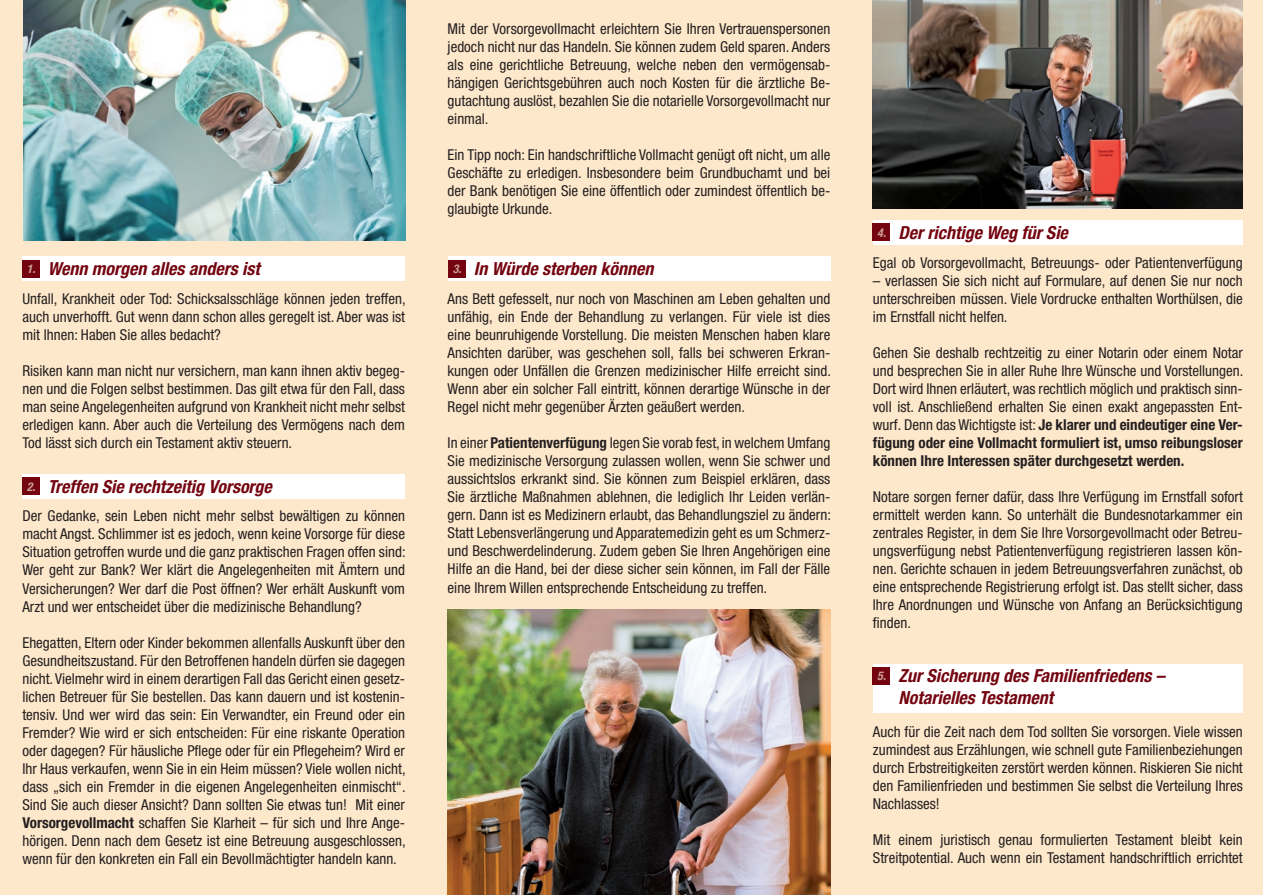
<style>
.page{position:relative;width:1263px;height:895px;background:#fff}
.page>*{position:absolute;margin:0;border:0;box-sizing:border-box;transform-origin:0 0}
.t1{font:italic 700 condensed 18px/21.6px "Helvetica Neue";color:#740410}
.t2{font:condensed 15px/18px "Helvetica Neue";color:#231f20;text-align:justify}
.t3{font:italic 700 condensed 12px "Helvetica Neue";color:#cca195}
.s1{font-size:12px;color:#cca195}
.s2{font-weight:700}
</style>
<div class="page">
<div style="left:0;top:0;width:1263px;height:894px;background:#fee8cb"></div>
<div style="left:22px;top:256px;width:383px;height:24px;background:#fff"></div>
<div style="left:22px;top:260px;width:17px;height:17px;background:#740410"></div>
<div style="left:22px;top:474px;width:383px;height:24px;background:#fff"></div>
<div style="left:22px;top:477px;width:17px;height:17px;background:#740410"></div>
<div style="left:448px;top:256px;width:382px;height:24px;background:#fff"></div>
<div style="left:448px;top:260px;width:17px;height:17px;background:#740410"></div>
<img style="left:23px;top:0;width:382px;height:241px">
<img style="left:448px;top:609px;width:382px;height:285px">
<div style="left:873px;top:220px;width:370px;height:24px;background:#fff"></div>
<div style="left:873px;top:224px;width:17px;height:17px;background:#740410"></div>
<div style="left:873px;top:663px;width:370px;height:49px;background:#fff"></div>
<div style="left:873px;top:667px;width:17px;height:17px;background:#740410"></div>
<img style="left:873px;top:0;width:370px;height:208px">
<p class="t1" style="left:27px;top:257px;width:234px"><span class="s1">1.</span> Wenn morgen alles anders ist</p>
<p class="t2" style="left:22px;top:289px;width:385px">Unfall, Krankheit oder Tod: Schicksalsschläge können jeden treffen, auch unverhofft. Gut wenn dann schon alles geregelt ist. Aber was ist mit Ihnen: Haben Sie alles bedacht?</p>
<p class="t2" style="left:22px;top:361px;width:384px">Risiken kann man nicht nur versichern, man kann ihnen aktiv begeg&shy;nen und die Folgen selbst bestimmen. Das gilt etwa für den Fall, dass man seine Angelegenheiten aufgrund von Krankheit nicht mehr selbst erledigen kann. Aber auch die Verteilung des Vermögens nach dem Tod lässt sich durch ein Testament aktiv steuern.</p>
<p class="t1" style="left:27px;top:475px;width:247px"><span class="s1">2.</span> Treffen Sie rechtzeitig Vorsorge</p>
<p class="t2" style="left:22px;top:506px;width:385px">Der Gedanke, sein Leben nicht mehr selbst bewältigen zu können macht Angst. Schlimmer ist es jedoch, wenn keine Vorsorge für diese Situation getroffen wurde und die ganz praktischen Fragen offen sind:<br>Wer geht zur Bank? Wer klärt die Angelegenheiten mit Ämtern und Versicherungen? Wer darf die Post öffnen? Wer erhält Auskunft vom Arzt und wer entscheidet über die medizinische Behandlung?</p>
<p class="t2" style="left:22px;top:632px;width:385px">Ehegatten, Eltern oder Kinder bekommen allenfalls Auskunft über den Gesundheitszustand. Für den Betroffenen handeln dürfen sie dagegen nicht. Vielmehr wird in einem derartigen Fall das Gericht einen gesetz&shy;lichen Betreuer für Sie bestellen. Das kann dauern und ist kostenin&shy;tensiv. Und wer wird das sein: Ein Verwandter, ein Freund oder ein Fremder? Wie wird er sich entscheiden: Für eine riskante Operation oder dagegen? Für häusliche Pflege oder für ein Pflegeheim? Wird er Ihr Haus verkaufen, wenn Sie in ein Heim müssen? Viele wollen nicht, dass „sich ein Fremder in die eigenen Angelegenheiten einmischt“.<br>Sind Sie auch dieser Ansicht? Dann sollten Sie etwas tun! Mit einer <span class="s2">Vorsorgevollmacht</span> schaffen Sie Klarheit – für sich und Ihre Ange&shy;hörigen. Denn nach dem Gesetz ist eine Betreuung ausgeschlossen, wenn für den konkreten ein Fall ein Bevollmächtigter handeln kann.</p>
<p class="t2" style="left:448px;top:20px;width:384px">Mit der Vorsorgevollmacht erleichtern Sie Ihren Vertrauenspersonen jedoch nicht nur das Handeln. Sie können zudem Geld sparen. Anders als eine gerichtliche Betreuung, welche neben den vermögensab&shy;hängigen Gerichtsgebühren auch noch Kosten für die ärztliche Be&shy;gutachtung auslöst, bezahlen Sie die notarielle Vorsorgevollmacht nur einmal.</p>
<p class="t2" style="left:448px;top:146px;width:384px">Ein Tipp noch: Ein handschriftliche Vollmacht genügt oft nicht, um alle Geschäfte zu erledigen. Insbesondere beim Grundbuchamt und bei der Bank benötigen Sie eine öffentlich oder zumindest öffentlich be&shy;glaubigte Urkunde.</p>
<p class="t1" style="left:453px;top:257px;width:202px"><span class="s1">3.</span> In Würde sterben können</p>
<p class="t2" style="left:448px;top:289px;width:385px">Ans Bett gefesselt, nur noch von Maschinen am Leben gehalten und unfähig, ein Ende der Behandlung zu verlangen. Für viele ist dies eine beunruhigende Vorstellung. Die meisten Menschen haben klare Ansichten darüber, was geschehen soll, falls bei schweren Erkran&shy;kungen oder Unfällen die Grenzen medizinischer Hilfe erreicht sind.<br>Wenn aber ein solcher Fall eintritt, können derartige Wünsche in der Regel nicht mehr gegenüber Ärzten geäußert werden.</p>
<p class="t2" style="left:448px;top:433px;width:385px">In einer <span class="s2">Patientenverfügung</span> legen Sie vorab fest, in welchem Umfang Sie medizinische Versorgung zulassen wollen, wenn Sie schwer und aussichtslos erkrankt sind. Sie können zum Beispiel erklären, dass Sie ärztliche Maßnahmen ablehnen, die lediglich Ihr Leiden verlän&shy;gern. Dann ist es Medizinern erlaubt, das Behandlungsziel zu ändern:<br>Statt Lebensverlängerung und Apparatemedizin geht es um Schmerz&shy;und Beschwerdelinderung. Zudem geben Sie Ihren Angehörigen eine Hilfe an die Hand, bei der diese sicher sein können, im Fall der Fälle eine Ihrem Willen entsprechende Entscheidung zu treffen.</p>
<p class="t1" style="left:877px;top:221px;width:192px"><span class="s1">4.</span> Der richtige Weg für Sie</p>
<p class="t2" style="left:873px;top:253px;width:371px">Egal ob Vorsorgevollmacht, Betreuungs- oder Patientenverfügung</p>
<p class="t2" style="left:873px;top:271px;width:371px">– verlassen Sie sich nicht auf Formulare, auf denen Sie nur noch unterschreiben müssen. Viele Vordrucke enthalten Worthülsen, die im Ernstfall nicht helfen.</p>
<p class="t2" style="left:873px;top:343px;width:372px">Gehen Sie deshalb rechtzeitig zu einer Notarin oder einem Notar und besprechen Sie in aller Ruhe Ihre Wünsche und Vorstellungen.<br>Dort wird Ihnen erläutert, was rechtlich möglich und praktisch sinn&shy;voll ist. Anschließend erhalten Sie einen exakt angepassten Ent&shy;wurf. Denn das Wichtigste ist: <span class="s2">Je klarer und eindeutiger eine Ver&shy;fügung oder eine Vollmacht formuliert ist, umso reibungsloser können Ihre Interessen später durchgesetzt werden.</span></p>
<p class="t2" style="left:873px;top:487px;width:371px">Notare sorgen ferner dafür, dass Ihre Verfügung im Ernstfall sofort ermittelt werden kann. So unterhält die Bundesnotarkammer ein zentrales Register, in dem Sie Ihre Vorsorgevollmacht oder Betreu&shy;ungsverfügung nebst Patientenverfügung registrieren lassen kön&shy;nen. Gerichte schauen in jedem Betreuungsverfahren zunächst, ob eine entsprechende Registrierung erfolgt ist. Das stellt sicher, dass Ihre Anordnungen und Wünsche von Anfang an Berücksichtigung finden.</p>
<p class="t3" style="left:877px;top:668px;width:10px">5.</p>
<p class="t1" style="left:898px;top:664px;width:268px">Zur Sicherung des Familienfriedens –<br>Notarielles Testament</p>
<p class="t2" style="left:873px;top:722px;width:371px">Auch für die Zeit nach dem Tod sollten Sie vorsorgen. Viele wissen zumindest aus Erzählungen, wie schnell gute Familienbeziehungen durch Erbstreitigkeiten zerstört werden können. Riskieren Sie nicht den Familienfrieden und bestimmen Sie selbst die Verteilung Ihres Nachlasses!</p>
<p class="t2" style="left:873px;top:830px;width:371px">Mit einem juristisch genau formulierten Testament bleibt kein<br>Streitpotential. Auch wenn ein Testament handschriftlich errichtet</p>
</div>
